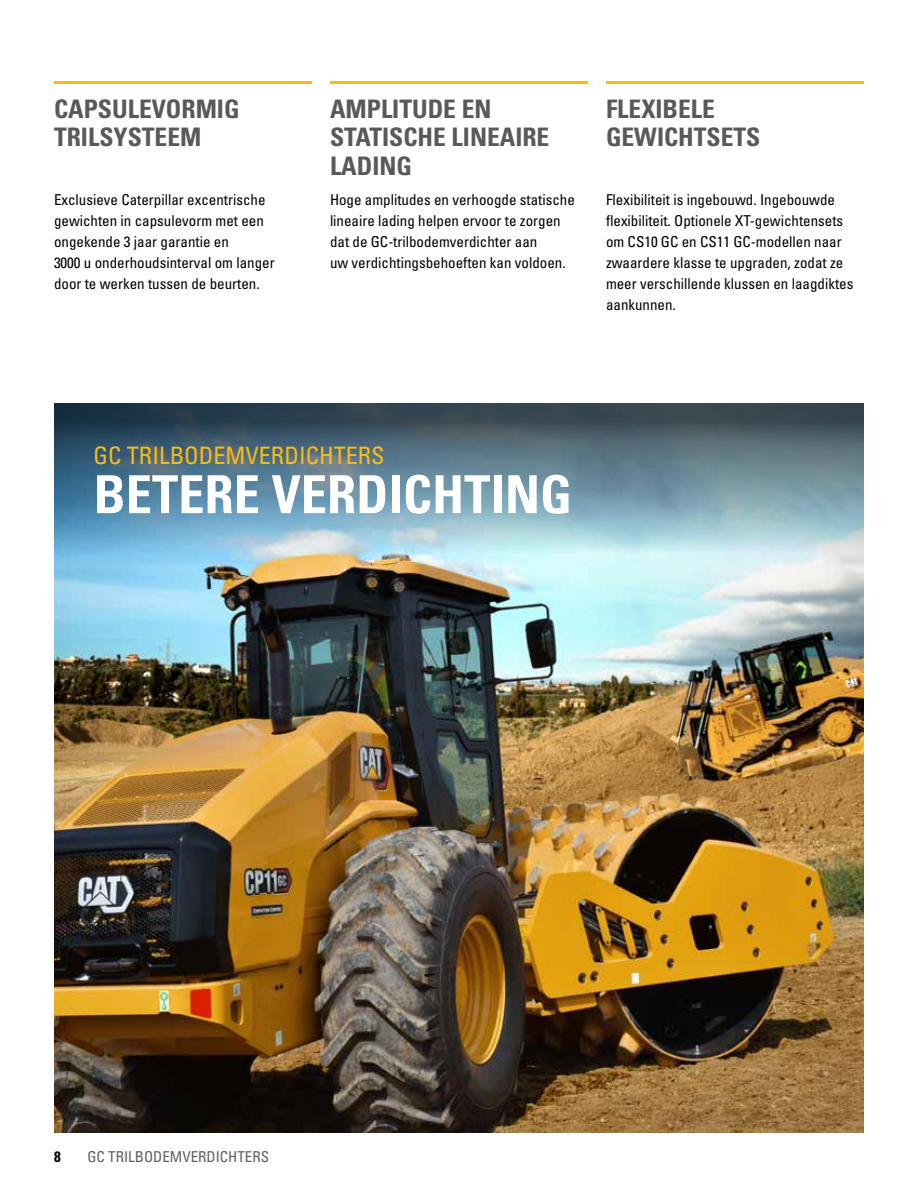
<style>
.page{position:relative;width:918px;height:1188px;background:#fff}
.page>*{position:absolute;margin:0;border:0;box-sizing:border-box;transform-origin:0 0}
.Headline_large_white{font:700 condensed 52.5px "Univers LT Std";color:#fff}
.Benefit_subhead_gray{font:700 condensed 25.5px/28.5px "Univers LT Std";color:#58595b}
.Headline_small_yello{font:condensed 24px "Univers LT Std";color:#fdba12}
.Body_copy{font:condensed 15px/21px "Univers LT Std";color:#000}
.t1{font:condensed 15px "Univers LT Std";color:#5e6263}
.t2{font:700 condensed 15px "Univers LT Std";color:#000}
</style>
<div class="page">
<img style="left:54px;top:785px;width:810px;height:347px">
<img style="left:54px;top:404px;width:810px;height:381px">
<hr style="left:54px;top:81px;width:258px;height:3px;background:#fdba12">
<hr style="left:330px;top:81px;width:258px;height:3px;background:#fdba12">
<hr style="left:606px;top:81px;width:258px;height:3px;background:#fdba12">
<p class="Benefit_subhead_gray" style="left:54px;top:94px;width:187px">CAPSULEVORMIG<br>TRILSYSTEEM</p>
<p class="Benefit_subhead_gray" style="left:606px;top:94px;width:156px">FLEXIBELE<br>GEWICHTSETS</p>
<p class="Benefit_subhead_gray" style="left:330px;top:94px;width:221px">AMPLITUDE EN<br>STATISCHE LINEAIRE<br>LADING</p>
<p class="Body_copy" style="left:54px;top:189px;width:222px">Exclusieve Caterpillar excentrische gewichten in capsulevorm met een ongekende 3 jaar garantie en<br>3000 u onderhoudsinterval om langer door te werken tussen de beurten.</p>
<p class="Body_copy" style="left:606px;top:189px;width:249px">Flexibiliteit is ingebouwd. Ingebouwde flexibiliteit. Optionele XT-gewichtensets om CS10 GC en CS11 GC-modellen naar zwaardere klasse te upgraden, zodat ze meer verschillende klussen en laagdiktes aankunnen.</p>
<p class="Body_copy" style="left:330px;top:189px;width:246px">Hoge amplitudes en verhoogde statische lineaire lading helpen ervoor te zorgen dat de GC-trilbodemverdichter aan<br>uw verdichtingsbehoeften kan voldoen.</p>
<p class="Headline_small_yello" style="left:94px;top:440px;width:292px">GC TRILBODEMVERDICHTERS</p>
<p class="Headline_large_white" style="left:94px;top:462px;width:480px">BETERE VERDICHTING</p>
<p class="t2" style="left:54px;top:1147px;width:8px">8</p>
<p class="t1" style="left:87px;top:1147px;width:183px">GC TRILBODEMVERDICHTERS</p>
</div>
